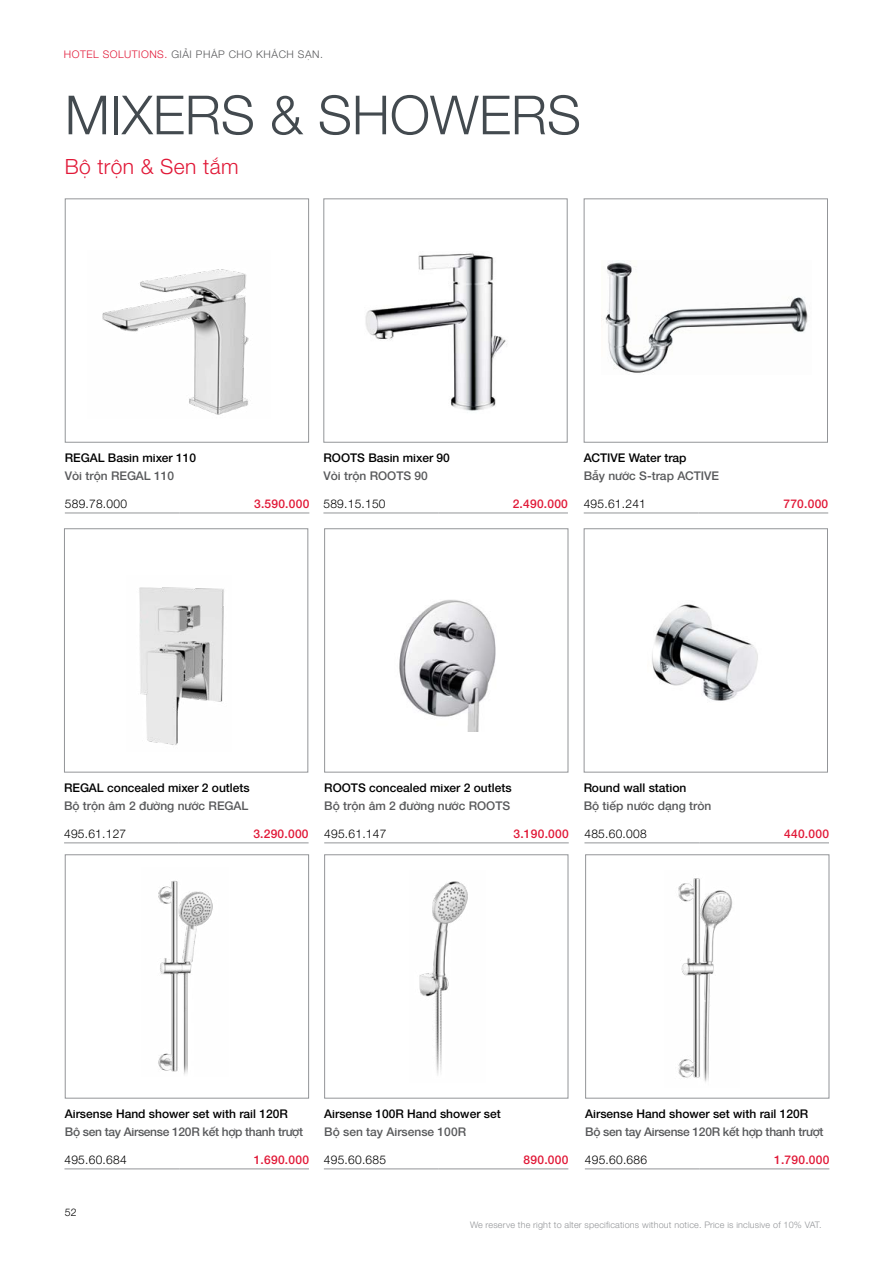
<style>
.page{position:relative;width:893px;height:1263px;background:#fff}
.page>*{position:absolute;margin:0;border:0;box-sizing:border-box;transform-origin:0 0}
.t1{font:54px "Hafele Helve N Light";color:#434a4f}
.t2{font:21px "Hafele Helve N Light";letter-spacing:.015em;color:#e11837}
.t3{font:12px "Hafele Helve N medium";color:#000}
.t4{font:12px "Hafele Helve N medium";color:#58595b}
.t5{font:12px "Hafele Helve N Light";letter-spacing:.02em;color:#000}
.t6{font:12px "Hafele Helve N medium";letter-spacing:.02em;color:#e11837}
.t7{font:12px "Hafele Helve N medium";letter-spacing:-.025em;color:#58595b}
.t8{font:10.5px "Hafele Helve N Light";letter-spacing:.05em;color:#58595b}
.t9{font:300 10.5px "Helvetica Neue LT Std";color:#000}
.t10{font:9px "Hafele Helve N Light";letter-spacing:.02em;color:#939598}
.s1{color:#e11837}
</style>
<div class="page">
<hr style="left:65px;top:513px;width:115px;height:1px;background:#939598">
<hr style="left:180px;top:513px;width:129px;height:1px;background:#939598">
<div style="left:65px;top:198px;width:244px;height:245px;border:1px solid #939598"></div>
<hr style="left:584px;top:513px;width:114px;height:1px;background:#939598">
<hr style="left:698px;top:513px;width:130px;height:1px;background:#939598">
<div style="left:584px;top:198px;width:244px;height:245px;border:1px solid #939598"></div>
<hr style="left:323px;top:513px;width:115px;height:1px;background:#939598">
<hr style="left:438px;top:513px;width:130px;height:1px;background:#939598">
<div style="left:323px;top:198px;width:245px;height:245px;border:1px solid #939598"></div>
<hr style="left:584px;top:843px;width:115px;height:1px;background:#939598">
<hr style="left:699px;top:843px;width:130px;height:1px;background:#939598">
<div style="left:584px;top:528px;width:244px;height:244px;border:1px solid #939598"></div>
<img style="left:652px;top:604px;width:106px;height:97px">
<hr style="left:64px;top:843px;width:115px;height:1px;background:#939598">
<hr style="left:179px;top:843px;width:130px;height:1px;background:#939598">
<div style="left:64px;top:528px;width:244px;height:244px;border:1px solid #939598"></div>
<img style="left:139px;top:587px;width:85px;height:158px">
<hr style="left:324px;top:843px;width:115px;height:1px;background:#939598">
<hr style="left:439px;top:843px;width:130px;height:1px;background:#939598">
<div style="left:324px;top:528px;width:244px;height:244px;border:1px solid #939598"></div>
<img style="left:399px;top:600px;width:97px;height:131px">
<hr style="left:64px;top:1169px;width:115px;height:1px;background:#939598">
<hr style="left:179px;top:1169px;width:130px;height:1px;background:#939598">
<div style="left:65px;top:854px;width:244px;height:244px;border:1px solid #939598"></div>
<hr style="left:324px;top:1169px;width:115px;height:1px;background:#939598">
<hr style="left:439px;top:1169px;width:129px;height:1px;background:#939598">
<hr style="left:585px;top:1169px;width:115px;height:1px;background:#939598">
<hr style="left:700px;top:1169px;width:129px;height:1px;background:#939598">
<div style="left:324px;top:854px;width:244px;height:244px;border:1px solid #939598"></div>
<div style="left:585px;top:854px;width:244px;height:244px;border:1px solid #939598"></div>
<img style="left:602px;top:261px;width:206px;height:112px">
<img style="left:102px;top:269px;width:147px;height:146px">
<img style="left:365px;top:253px;width:142px;height:158px">
<img style="left:158px;top:880px;width:55px;height:195px">
<img style="left:419px;top:881px;width:49px;height:194px">
<img style="left:678px;top:878px;width:55px;height:204px">
<p class="t8" style="left:64px;top:47px;width:261px"><span class="s1">HOTEL SOLUTIONS.</span> GIẢI PHÁP CHO KHÁCH SẠN.</p>
<h1 class="t1" style="left:65px;top:80px;width:518px">MIXERS &amp; SHOWERS</h1>
<h2 class="t2" style="left:65px;top:153px;width:175px">Bộ trộn &amp; Sen tắm</h2>
<p class="t3" style="left:65px;top:449px;width:133px">REGAL Basin mixer 110</p>
<p class="t4" style="left:65px;top:467px;width:111px">Vòi trộn REGAL 110</p>
<p class="t5" style="left:65px;top:496px;width:64px">589.78.000</p>
<p class="t6" style="left:254px;top:495px;width:57px">3.590.000</p>
<p class="t3" style="left:323px;top:449px;width:128px">ROOTS Basin mixer 90</p>
<p class="t4" style="left:323px;top:467px;width:106px">Vòi trộn ROOTS 90</p>
<p class="t5" style="left:323px;top:496px;width:64px">589.15.150</p>
<p class="t6" style="left:513px;top:495px;width:57px">2.490.000</p>
<p class="t3" style="left:584px;top:449px;width:104px">ACTIVE Water trap</p>
<p class="t4" style="left:584px;top:467px;width:137px">Bẫy nước S-trap ACTIVE</p>
<p class="t5" style="left:584px;top:496px;width:64px">495.61.241</p>
<p class="t6" style="left:783px;top:495px;width:46px">770.000</p>
<p class="t3" style="left:64px;top:779px;width:187px">REGAL concealed mixer 2 outlets</p>
<p class="t4" style="left:64px;top:797px;width:186px">Bộ trộn âm 2 đường nước REGAL</p>
<p class="t5" style="left:64px;top:825px;width:64px">495.61.127</p>
<p class="t6" style="left:253px;top:825px;width:57px">3.290.000</p>
<p class="t3" style="left:324px;top:779px;width:189px">ROOTS concealed mixer 2 outlets</p>
<p class="t4" style="left:324px;top:797px;width:188px">Bộ trộn âm 2 đường nước ROOTS</p>
<p class="t5" style="left:324px;top:825px;width:64px">495.61.147</p>
<p class="t6" style="left:513px;top:825px;width:57px">3.190.000</p>
<p class="t3" style="left:584px;top:779px;width:104px">Round wall station</p>
<p class="t4" style="left:584px;top:797px;width:129px">Bộ tiếp nước dạng tròn</p>
<p class="t5" style="left:584px;top:825px;width:64px">485.60.008</p>
<p class="t6" style="left:784px;top:825px;width:46px">440.000</p>
<p class="t3" style="left:65px;top:1105px;width:224px">Airsense Hand shower set with rail 120R</p>
<p class="t7" style="left:65px;top:1123px;width:240px">Bộ sen tay Airsense 120R kết hợp thanh trượt</p>
<p class="t5" style="left:64px;top:1151px;width:64px">495.60.684</p>
<p class="t6" style="left:254px;top:1151px;width:57px">1.690.000</p>
<p class="t3" style="left:324px;top:1105px;width:178px">Airsense 100R Hand shower set</p>
<p class="t4" style="left:324px;top:1123px;width:143px">Bộ sen tay Airsense 100R</p>
<p class="t3" style="left:585px;top:1105px;width:224px">Airsense Hand shower set with rail 120R</p>
<p class="t7" style="left:585px;top:1123px;width:240px">Bộ sen tay Airsense 120R kết hợp thanh trượt</p>
<p class="t5" style="left:324px;top:1151px;width:64px">495.60.685</p>
<p class="t6" style="left:524px;top:1151px;width:46px">890.000</p>
<p class="t5" style="left:585px;top:1151px;width:64px">495.60.686</p>
<p class="t6" style="left:774px;top:1151px;width:57px">1.790.000</p>
<p class="t9" style="left:65px;top:1206px;width:13px">52</p>
<p class="t10" style="left:470px;top:1219px;width:353px">We reserve the right to alter specifications without notice. Price is inclusive of 10% VAT.</p>
</div>
